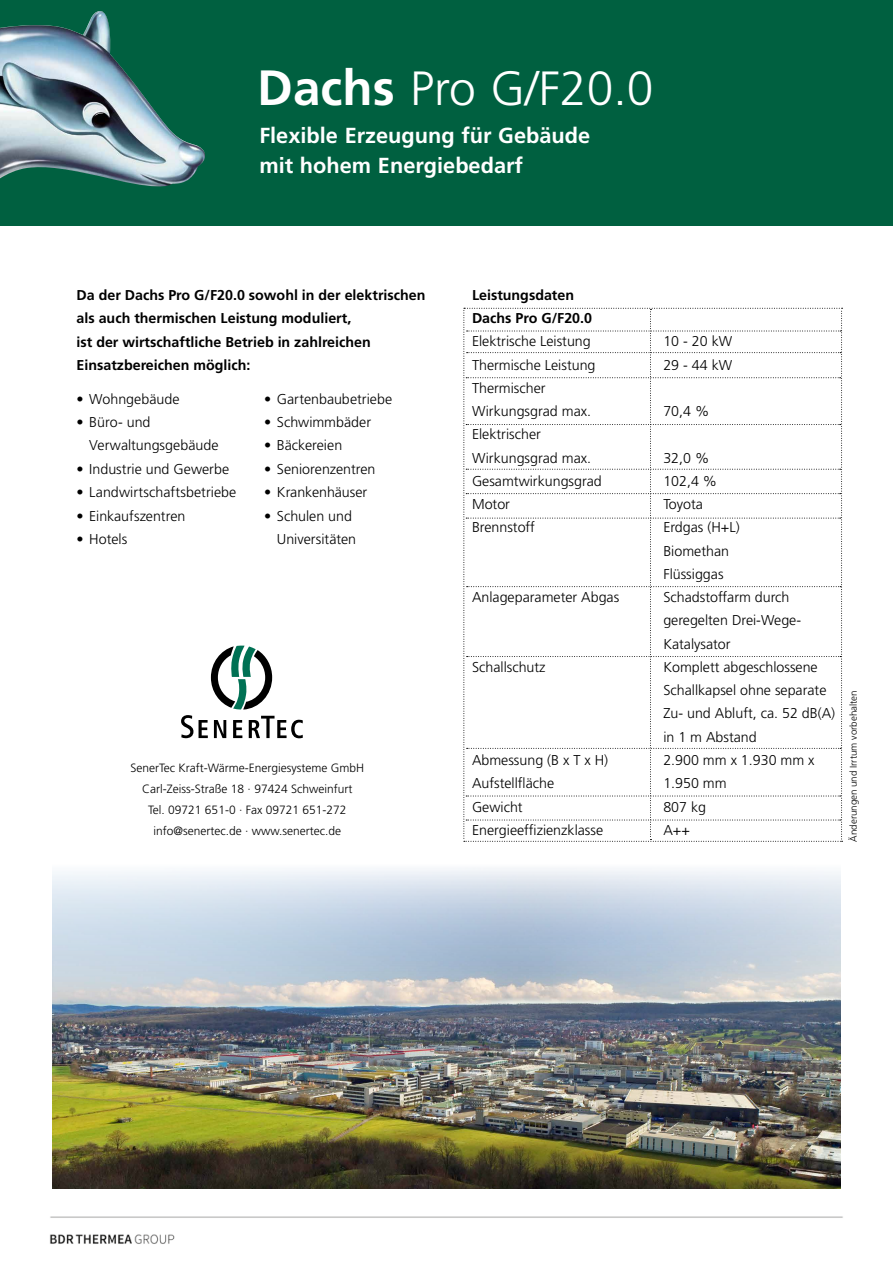
<style>
.page{position:relative;width:893px;height:1263px;background:#fff}
.page>*{position:absolute;margin:0;border:0;box-sizing:border-box;transform-origin:0 0}
.t1{font:300 48px "Frutiger LT Std";color:#fff}
.t2{font:700 21.75px/30px "Frutiger LT Std";color:#fff}
.t3{font:300 14.25px/23.2px "Frutiger LT Std";color:#000}
.t4{font:700 14.25px/23.4px "Frutiger LT Std";color:#000}
.t5{font:300 12px/21px "Frutiger LT Std";color:#000;text-align:center}
.t6{font:300 9.75px "Frutiger LT Std";color:#000}
.s1{font-weight:700;font-size:49.5px}
</style>
<div class="page">
<div style="left:0;top:0;width:893px;height:225px;background:#006040"></div>
<img style="left:0;top:11px;width:205px;height:176px">
<img style="left:52px;top:868px;width:789px;height:320px">
<svg style="left:181px;top:715px;width:12px;height:23px"></svg>
<svg style="left:211px;top:645px;width:61px;height:65px"></svg>
<svg style="left:199px;top:720px;width:9px;height:18px"></svg>
<svg style="left:214px;top:720px;width:12px;height:18px"></svg>
<svg style="left:233px;top:720px;width:9px;height:18px"></svg>
<svg style="left:249px;top:716px;width:54px;height:22px"></svg>
<img style="left:50px;top:1216px;width:793px;height:28px">
<svg style="left:463px;top:308px;width:380px;height:534px"></svg>
<h1 class="t1" style="left:257px;top:61px;width:398px"><span class="s1">Dachs</span> Pro G/F20.0</h1>
<h2 class="t2" style="left:259px;top:121px;width:332px">Flexible Erzeugung für Gebäude mit hohem Energiebedarf</h2>
<p class="t4" style="left:77px;top:283px;width:350px">Da der Dachs Pro G/F20.0 sowohl in der elektrischen als auch thermischen Leistung moduliert,<br>ist der wirtschaftliche Betrieb in zahlreichen Einsatzbereichen möglich:</p>
<p class="t3" style="left:77px;top:387px;width:105px">• Wohngebäude</p>
<p class="t3" style="left:89px;top:411px;width:131px;text-indent:-13px">• Büro- und<br>Verwaltungsgebäude</p>
<p class="t3" style="left:77px;top:457px;width:154px">• Industrie und Gewerbe</p>
<p class="t3" style="left:77px;top:481px;width:161px">• Landwirtschaftsbetriebe</p>
<p class="t3" style="left:77px;top:504px;width:110px">• Einkaufszentren</p>
<p class="t3" style="left:77px;top:528px;width:52px">• Hotels</p>
<p class="t3" style="left:264px;top:387px;width:130px">• Gartenbaubetriebe</p>
<p class="t3" style="left:264px;top:411px;width:109px">• Schwimmbäder</p>
<p class="t3" style="left:264px;top:434px;width:80px">• Bäckereien</p>
<p class="t3" style="left:264px;top:457px;width:113px">• Seniorenzentren</p>
<p class="t3" style="left:264px;top:481px;width:105px">• Krankenhäuser</p>
<p class="t3" style="left:264px;top:504px;width:94px;text-align:right">• Schulen und<br>Universitäten</p>
<p class="t5" style="left:131px;top:757px;width:235px">SenerTec Kraft-Wärme-Energiesysteme GmbH Carl-Zeiss-Straße 18 · 97424 Schweinfurt<br>Tel. 09721 651-0 · Fax 09721 651-272 info@senertec.de · www.senertec.de</p>
<p class="t4" style="left:472px;top:283px;width:122px">Leistungsdaten<br>Dachs Pro G/F20.0</p>
<p class="t3" style="left:472px;top:330px;width:120px">Elektrische Leistung</p>
<p class="t3" style="left:663px;top:330px;width:70px">10 - 20 kW</p>
<p class="t3" style="left:472px;top:353px;width:125px">Thermische Leistung</p>
<p class="t3" style="left:663px;top:353px;width:70px">29 - 44 kW</p>
<p class="t3" style="left:472px;top:376px;width:121px">Thermischer<br>Wirkungsgrad max.</p>
<p class="t3" style="left:663px;top:400px;width:47px">70,4 %</p>
<p class="t3" style="left:472px;top:423px;width:121px">Elektrischer<br>Wirkungsgrad max.</p>
<p class="t3" style="left:663px;top:446px;width:47px">32,0 %</p>
<p class="t3" style="left:472px;top:470px;width:131px">Gesamtwirkungsgrad</p>
<p class="t3" style="left:663px;top:470px;width:55px">102,4 %</p>
<p class="t3" style="left:472px;top:493px;width:40px">Motor</p>
<p class="t3" style="left:663px;top:493px;width:41px">Toyota</p>
<p class="t3" style="left:472px;top:516px;width:64px">Brennstoff</p>
<p class="t3" style="left:663px;top:516px;width:78px">Erdgas (H+L)<br>Biomethan<br>Flüssiggas</p>
<p class="t3" style="left:472px;top:586px;width:149px">Anlageparameter Abgas</p>
<p class="t3" style="left:663px;top:586px;width:139px">Schadstoffarm durch geregelten Drei-Wege-<br>Katalysator</p>
<p class="t3" style="left:472px;top:656px;width:75px">Schallschutz</p>
<p class="t3" style="left:663px;top:656px;width:173px">Komplett abgeschlossene<br>Schallkapsel ohne separate<br>Zu- und Abluft, ca. 52 dB(A) in 1 m Abstand</p>
<p class="t3" style="left:472px;top:749px;width:138px">Abmessung (B x T x H)</p>
<p class="t3" style="left:663px;top:749px;width:153px">2.900 mm x 1.930 mm x</p>
<p class="t3" style="left:472px;top:772px;width:84px">Aufstellfläche</p>
<p class="t3" style="left:663px;top:772px;width:65px">1.950 mm</p>
<p class="t3" style="left:472px;top:795px;width:52px">Gewicht</p>
<p class="t3" style="left:663px;top:795px;width:44px">807 kg</p>
<p class="t3" style="left:472px;top:818px;width:133px">Energieeffizienzklasse</p>
<p class="t3" style="left:663px;top:818px;width:28px">A++</p>
<p class="t6" style="left:848px;top:842px;width:153px;rotate:-90deg">Änderungen und Irrtum vorbehalten</p>
</div>
